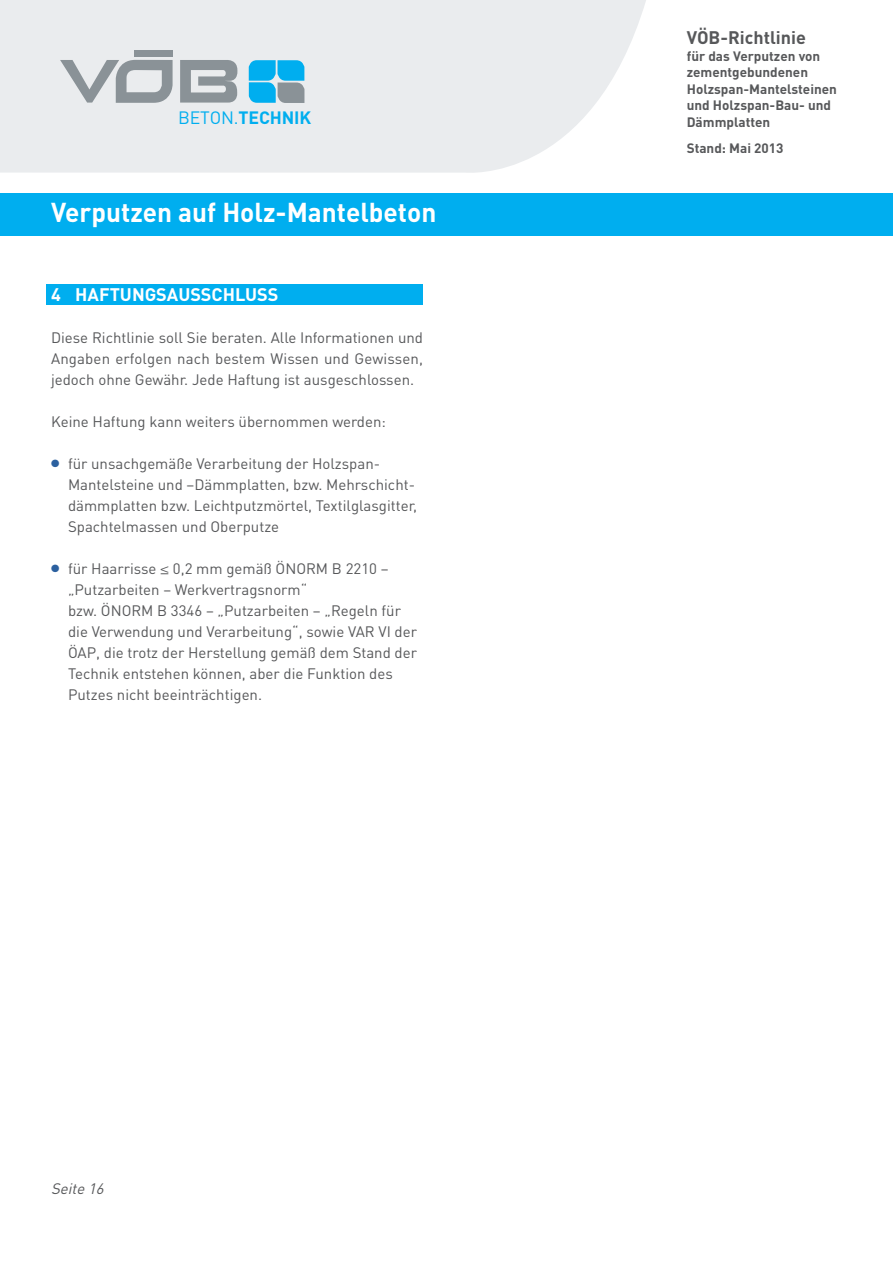
<style>
.page{position:relative;width:893px;height:1263px;background:#fff}
.page>*{position:absolute;margin:0;border:0;box-sizing:border-box;transform-origin:0 0}
.t1{font:700 27px "DINOT";color:#fff}
.t2{font:700 18px "DINOT";color:#fff}
.t3{font:700 18px "DINOT";color:#57585a}
.t4{font:700 17.7px "DINOT";letter-spacing:-.01em;color:#00aeef}
.t5{font:15px/21px "DINOT";color:#57585a}
.t6{font:italic 15px "DINOT";color:#57585a}
.t7{font:700 13.5px/16.5px "DINOT";color:#57585a}
.s1{font-weight:400}
.s2{color:#2b609f}
.s3{font-family:"Helvetica Neue";font-weight:300}
</style>
<div class="page">
<div style="left:46px;top:285px;width:377px;height:20px;background:#00aeef"></div>
<svg style="left:0;top:0;width:646px;height:173px;background:#ebedef"></svg>
<div style="left:134px;top:51px;width:38px;height:6px;background:#8a9297"></div>
<svg style="left:180px;top:60px;width:59px;height:43px;background:#a4aaae"></svg>
<svg style="left:60px;top:60px;width:113px;height:43px;background:#babfc3"></svg>
<svg style="left:249px;top:60px;width:55px;height:43px;background:#3bafdb"></svg>
<div style="left:0;top:193px;width:893px;height:43px;background:#00aeef"></div>
<p class="t4" style="left:178px;top:111px;width:134px"><span class="s1">BETON.</span>TECHNIK</p>
<h1 class="t1" style="left:51px;top:203px;width:387px">Verputzen auf Holz-Mantelbeton</h1>
<p class="t2" style="left:51px;top:288px;width:229px">4 HAFTUNGSAUSSCHLUSS</p>
<p class="t5" style="left:51px;top:329px;width:374px;text-align:justify">Diese Richtlinie soll Sie beraten. Alle Informationen und Angaben erfolgen nach bestem Wissen und Gewissen, jedoch ohne Gewähr. Jede Haftung ist ausgeschlossen.</p>
<p class="t5" style="left:51px;top:413px;width:336px">Keine Haftung kann weiters übernommen werden:</p>
<p class="t5" style="left:68px;top:455px;width:351px;text-indent:-17px"><span class="s2">●</span> für unsachgemäße Verarbeitung der Holzspan-Mantelsteine und –Dämmplatten, bzw. Mehrschicht&shy;dämmplatten bzw. Leichtputzmörtel, Textilglasgitter, Spachtelmassen und Oberputze</p>
<p class="t5" style="left:68px;top:560px;width:351px;text-indent:-17px"><span class="s2">●</span> für Haarrisse <span class="s3">≤</span> 0,2 mm gemäß ÖNORM B 2210 – „Putzarbeiten – Werkvertragsnorm“<br>bzw. ÖNORM B 3346 – „Putzarbeiten – „Regeln für die Verwendung und Verarbeitung“, sowie VAR VI der ÖAP, die trotz der Herstellung gemäß dem Stand der Technik entstehen können, aber die Funktion des Putzes nicht beeinträchtigen.</p>
<p class="t6" style="left:51px;top:1183px;width:57px">Seite 16</p>
<p class="t3" style="left:687px;top:31px;width:121px">VÖB-Richtlinie</p>
<p class="t7" style="left:687px;top:49px;width:152px">für das Verputzen von zementgebundenen<br>Holzspan-Mantelsteinen und Holzspan-Bau- und<br>Dämmplatten</p>
<p class="t7" style="left:687px;top:142px;width:98px">Stand: Mai 2013</p>
</div>
